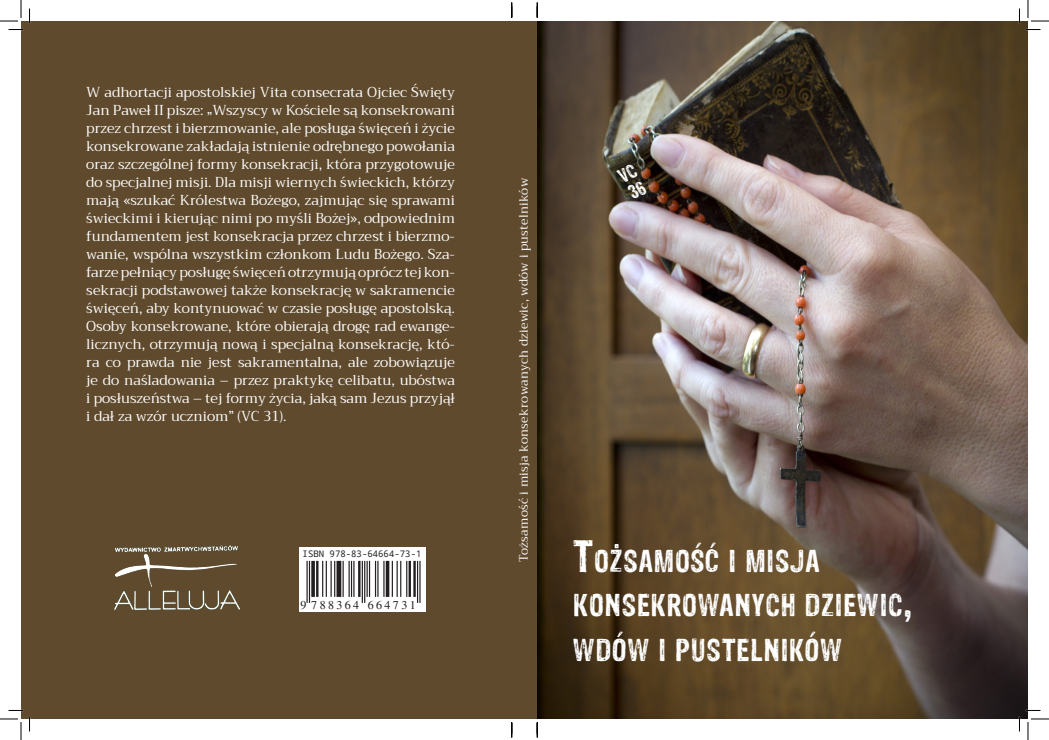
<style>
.page{position:relative;width:1049px;height:740px;background:#fff}
.page>*{position:absolute;margin:0;border:0;box-sizing:border-box;transform-origin:0 0}
.Tytuł{font:25.9px "Sans Culottes";letter-spacing:.035em;color:#fff}
.t1{font:14px/18px "Trirong";color:#fff;text-align:justify}
.Tytuł-2{font:12px "Trirong";letter-spacing:.025em;color:#fff}
.t2{font:12px "Free Serif";letter-spacing:.2em;color:#231f20}
.t3{font:9px "Droid Sans Mono";color:#231f20}
.s1{font-size:37px}
</style>
<div class="page">
<div style="left:21px;top:21px;width:1006px;height:697px;background:#5f4a2d"></div>
<img style="left:537px;top:21px;width:490px;height:697px">
<img style="left:115px;top:545px;width:124px;height:64px">
<div style="left:299px;top:547px;width:126px;height:13px;background:#fff"></div>
<div style="left:299px;top:560px;width:126px;height:51px;background:#fff"></div>
<svg style="left:306px;top:560px;width:114px;height:42px"></svg>
<svg style="left:0;top:0;width:30px;height:30px"></svg>
<svg style="left:0;top:709px;width:30px;height:30px"></svg>
<svg style="left:1018px;top:0;width:30px;height:30px"></svg>
<svg style="left:1018px;top:709px;width:30px;height:30px"></svg>
<svg style="left:511px;top:3px;width:1px;height:15px"></svg>
<svg style="left:511px;top:722px;width:1px;height:15px"></svg>
<svg style="left:536px;top:3px;width:2px;height:15px"></svg>
<svg style="left:536px;top:722px;width:2px;height:15px"></svg>
<svg style="left:616px;top:164px;width:31px;height:35px"></svg>
<p class="t1" style="left:86px;top:83px;width:370px">W adhortacji apostolskiej Vita consecrata Ojciec Święty Jan Paweł II pisze: „Wszyscy w Kościele są konsekrowani przez chrzest i bierzmowanie, ale posługa święceń i życie konsekrowane zakładają istnienie odrębnego powołania oraz szczególnej formy konsekracji, która przygotowuje do specjalnej misji. Dla misji wiernych świeckich, którzy mają «szukać Królestwa Bożego, zajmując się sprawami świeckimi i kierując nimi po myśli Bożej», odpowiednim fundamentem jest konsekracja przez chrzest i bierzmo&shy;wanie, wspólna wszystkim członkom Ludu Bożego. Sza&shy;farze pełniący posługę święceń otrzymują oprócz tej kon&shy;sekracji podstawowej także konsekrację w sakramencie święceń, aby kontynuować w czasie posługę apostolską.<br>Osoby konsekrowane, które obierają drogę rad ewange&shy;licznych, otrzymują nową i specjalną konsekrację, któ&shy;ra co prawda nie jest sakramentalna, ale zobowiązuje je do naśladowania – przez praktykę celibatu, ubóstwa i posłuszeństwa – tej formy życia, jaką sam Jezus przyjął i dał za wzór uczniom” (VC 31).</p>
<p class="t3" style="left:302px;top:547px;width:120px">ISBN 978-83-64664-73-1</p>
<p class="t2" style="left:300px;top:597px;width:117px">9 788364 664731</p>
<p class="Tytuł-2" style="left:514px;top:562px;width:386px;rotate:-90deg">Tożsamość i misja konsekrowanych dziewic, wdów i pustelników</p>
<p class="Tytuł" style="left:573px;top:541px;width:248px"><span class="s1">T</span>OŻSAMOŚĆ I MISJA</p>
<p class="Tytuł" style="left:573px;top:586px;width:341px">KONSEKROWANYCH DZIEWIC<span class="s1">,</span></p>
<p class="Tytuł" style="left:573px;top:630px;width:270px">WDÓW I PUSTELNIKÓW</p>
</div>
